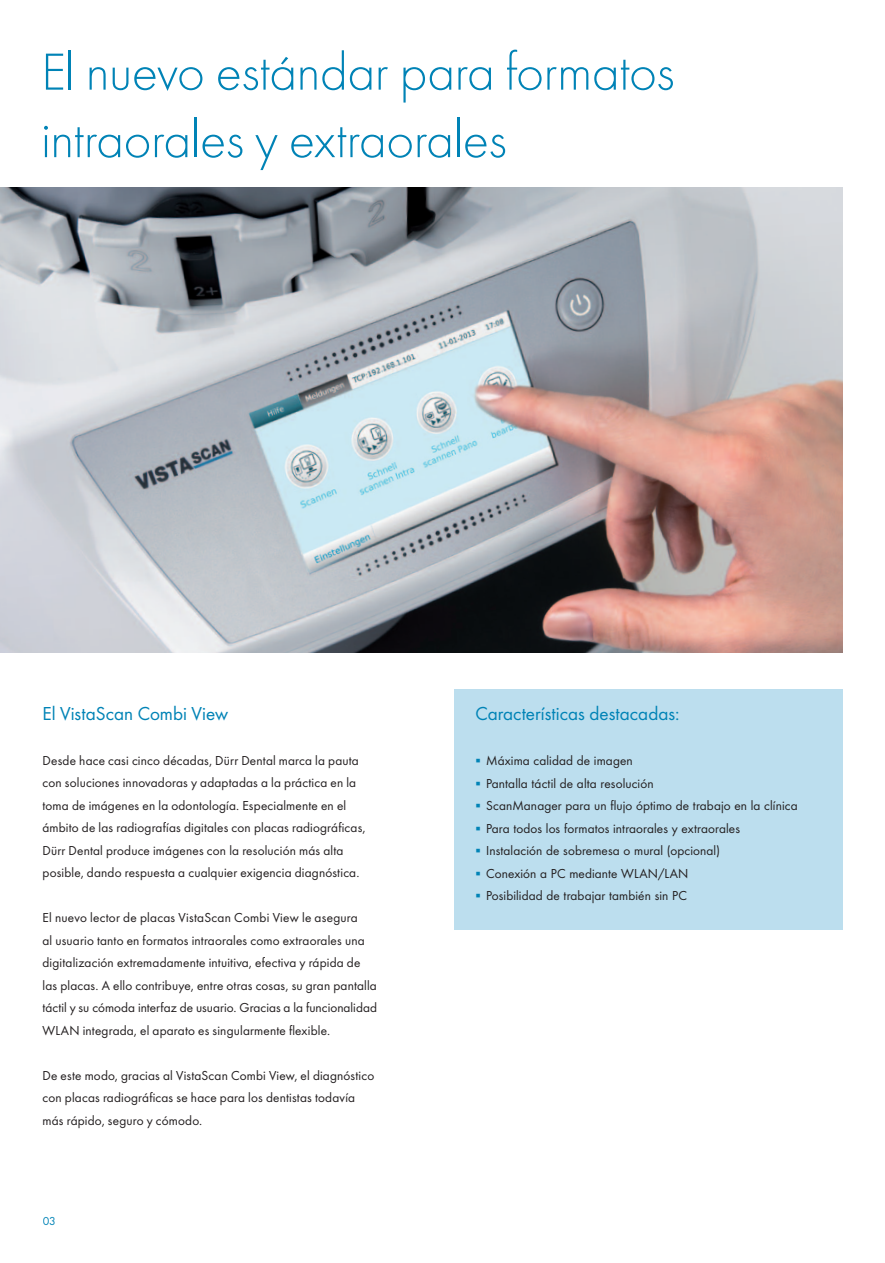
<style>
.page{position:relative;width:885px;height:1263px;background:#fff}
.page>*{position:absolute;margin:0;border:0;box-sizing:border-box;transform-origin:0 0}
.t1{font:300 54px/67.5px "Futura TOT";letter-spacing:-.01em;color:#0083b6}
.t2{font:19.5px "Futura TOT Boo";color:#0083b6}
.t3{font:13.5px/22.5px "Futura TOT Boo";letter-spacing:.01em;color:#231f20}
.t4{font:12px "Futura TOT Boo";color:#0083b6}
.s1{color:#0083b6}
</style>
<div class="page">
<img style="left:0;top:187px;width:842px;height:465px">
<div style="left:454px;top:690px;width:388px;height:240px;background:#bcdeee"></div>
<h1 class="t1" style="left:41px;top:38px;width:635px">El nuevo estándar para formatos intraorales y extraorales</h1>
<h2 class="t2" style="left:43px;top:702px;width:187px">El VistaScan Combi View</h2>
<p class="t3" style="left:43px;top:749px;width:324px">Desde hace casi cinco décadas, Dürr Dental marca la pauta con soluciones innovadoras y adaptadas a la práctica en la toma de imágenes en la odontología. Especialmente en el ámbito de las radiografías digitales con placas radiográficas, Dürr Dental produce imágenes con la resolución más alta posible, dando respuesta a cualquier exigencia diagnóstica.</p>
<p class="t3" style="left:43px;top:906px;width:336px">El nuevo lector de placas VistaScan Combi View le asegura<br>al usuario tanto en formatos intraorales como extraorales una digitalización extremadamente intuitiva, efectiva y rápida de las placas. A ello contribuye, entre otras cosas, su gran pantalla táctil y su cómoda interfaz de usuario. Gracias a la funcionalidad WLAN integrada, el aparato es singularmente flexible.</p>
<p class="t3" style="left:43px;top:1064px;width:333px">De este modo, gracias al VistaScan Combi View, el diagnóstico con placas radiográficas se hace para los dentistas todavía más rápido, seguro y cómodo.</p>
<p class="t4" style="left:43px;top:1214px;width:15px">03</p>
<h2 class="t2" style="left:475px;top:702px;width:205px">Características destacadas:</h2>
<p class="t3" style="left:475px;top:750px;width:159px"><span class="s1">▪</span> Máxima calidad de imagen</p>
<p class="t3" style="left:475px;top:772px;width:180px"><span class="s1">▪</span> Pantalla táctil de alta resolución</p>
<p class="t3" style="left:475px;top:795px;width:323px"><span class="s1">▪</span> ScanManager para un flujo óptimo de trabajo en la clínica</p>
<p class="t3" style="left:475px;top:817px;width:266px"><span class="s1">▪</span> Para todos los formatos intraorales y extraorales</p>
<p class="t3" style="left:475px;top:840px;width:246px"><span class="s1">▪</span> Instalación de sobremesa o mural (opcional)</p>
<p class="t3" style="left:475px;top:862px;width:212px"><span class="s1">▪</span> Conexión a PC mediante WLAN/LAN</p>
<p class="t3" style="left:475px;top:885px;width:213px"><span class="s1">▪</span> Posibilidad de trabajar también sin PC</p>
</div>
